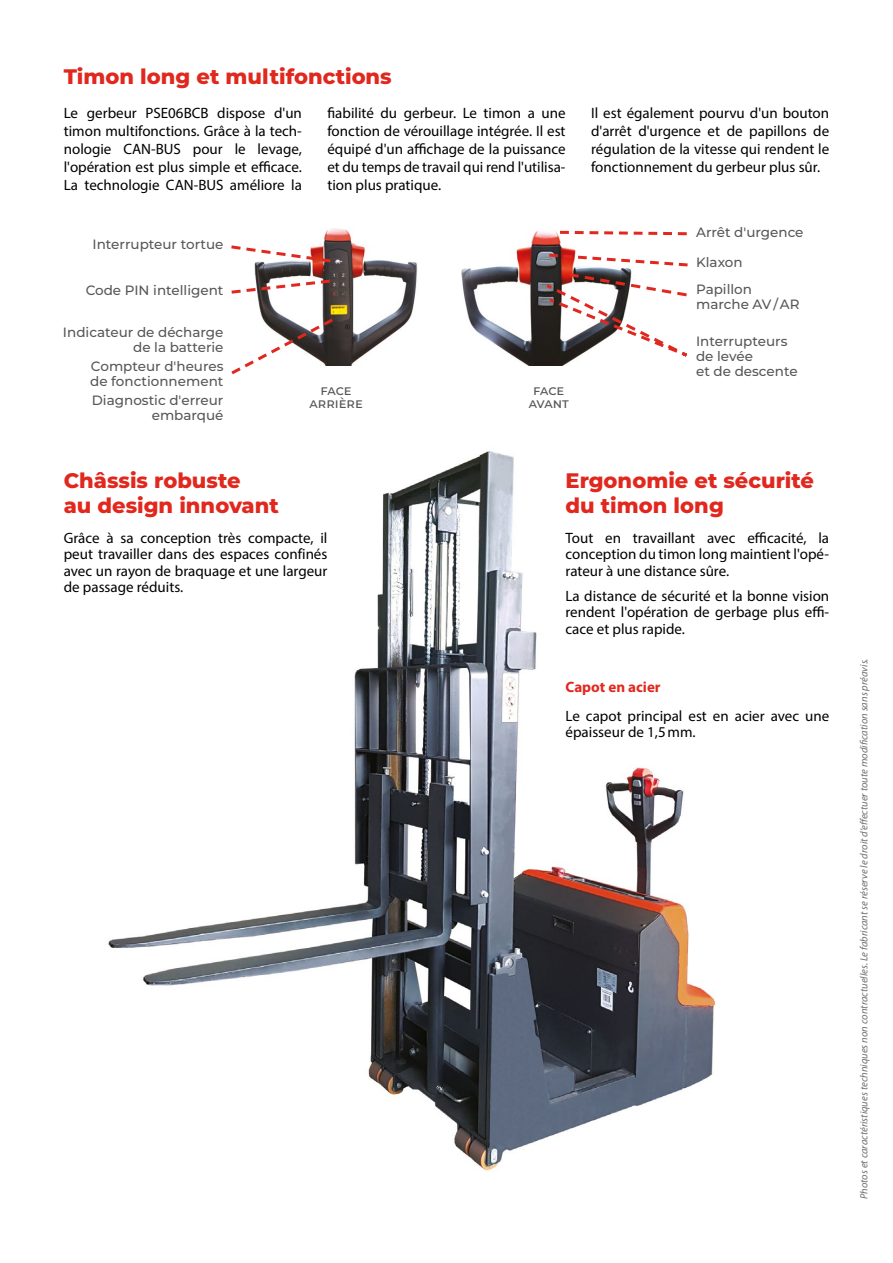
<style>
.page{position:relative;width:893px;height:1263px;background:#fff}
.page>*{position:absolute;margin:0;border:0;box-sizing:border-box;transform-origin:0 0}
.t1{font:800 21px/25.2px "Montserrat";color:#e1281e}
.t2{font:15px/18px "Myriad Pro";color:#000;text-align:justify}
.t3{font:700 15px "Myriad Pro";color:#e1281e}
.t4{font:500 13.5px/15px "Montserrat";color:#575756}
.t5{font:italic 10.5px "Myriad Pro";color:#706f6f}
</style>
<div class="page">
<img style="left:108px;top:451px;width:608px;height:720px">
<img style="left:254px;top:228px;width:164px;height:138px">
<img style="left:461px;top:231px;width:115px;height:134px">
<svg style="left:231px;top:243px;width:103px;height:21px"></svg>
<svg style="left:543px;top:252px;width:145px;height:114px"></svg>
<svg style="left:231px;top:278px;width:102px;height:17px"></svg>
<svg style="left:231px;top:316px;width:105px;height:59px"></svg>
<svg style="left:557px;top:230px;width:130px;height:7px"></svg>
<h1 class="t1" style="left:64px;top:63px;width:329px">Timon long et multifonctions</h1>
<p class="t2" style="left:64px;top:103px;width:240px">Le gerbeur PSE06BCB dispose d'un timon multifonctions. Grâce à la tech&shy;nologie CAN-BUS pour le levage, l'opération est plus simple et efficace.<br>La technologie CAN-BUS améliore la</p>
<p class="t2" style="left:327px;top:103px;width:240px">fiabilité du gerbeur. Le timon a une fonction de vérouillage intégrée. Il est équipé d'un affichage de la puissance et du temps de travail qui rend l'utilisa&shy;tion plus pratique.</p>
<p class="t2" style="left:591px;top:103px;width:240px">Il est également pourvu d'un bouton d'arrêt d'urgence et de papillons de régulation de la vitesse qui rendent le fonctionnement du gerbeur plus sûr.</p>
<p class="t4" style="left:93px;top:237px;width:132px">Interrupteur tortue</p>
<p class="t4" style="left:86px;top:282px;width:139px">Code PIN intelligent</p>
<p class="t4" style="left:63px;top:324px;width:162px;text-align:right">Indicateur de décharge de la batterie</p>
<p class="t4" style="left:90px;top:358px;width:135px">Compteur d'heures de fonctionnement</p>
<p class="t4" style="left:92px;top:392px;width:133px;text-align:right">Diagnostic d'erreur embarqué</p>
<p class="t4" style="left:310px;top:383px;width:55px;line-height:13.5px;text-align:center">face arrière</p>
<p class="t4" style="left:529px;top:383px;width:42px;line-height:13.5px;text-align:center">face avant</p>
<p class="t4" style="left:696px;top:224px;width:109px">Arrêt d'urgence</p>
<p class="t4" style="left:696px;top:254px;width:48px">Klaxon</p>
<p class="t4" style="left:696px;top:281px;width:105px">Papillon marche AV / AR</p>
<p class="t4" style="left:696px;top:333px;width:103px">Interrupteurs de levée<br>et de descente</p>
<h1 class="t1" style="left:64px;top:467px;width:217px">Châssis robuste<br>au design innovant</h1>
<p class="t2" style="left:64px;top:529px;width:265px;line-height:16.5px">Grâce à sa conception très compacte, il peut travailler dans des espaces confinés avec un rayon de braquage et une largeur de passage réduits.</p>
<h1 class="t1" style="left:566px;top:467px;width:250px">Ergonomie et sécurité du timon long</h1>
<p class="t2" style="left:566px;top:529px;width:265px;line-height:16.5px">Tout en travaillant avec efficacité, la conception du timon long maintient l'opé&shy;rateur à une distance sûre.</p>
<p class="t2" style="left:566px;top:587px;width:265px;line-height:16.5px">La distance de sécurité et la bonne vision rendent l'opération de gerbage plus effi&shy;cace et plus rapide.</p>
<p class="t3" style="left:566px;top:677px;width:97px">Capot en acier</p>
<p class="t2" style="left:566px;top:707px;width:265px;line-height:16.5px">Le capot principal est en acier avec une épaisseur de 1,5mm.</p>
<p class="t5" style="left:857px;top:1199px;width:542px;rotate:-90deg">Photos et caractéristiques techniques non contractuelles. Le fabricant se réserve le droit d’effectuer toute modification sans préavis.</p>
</div>
